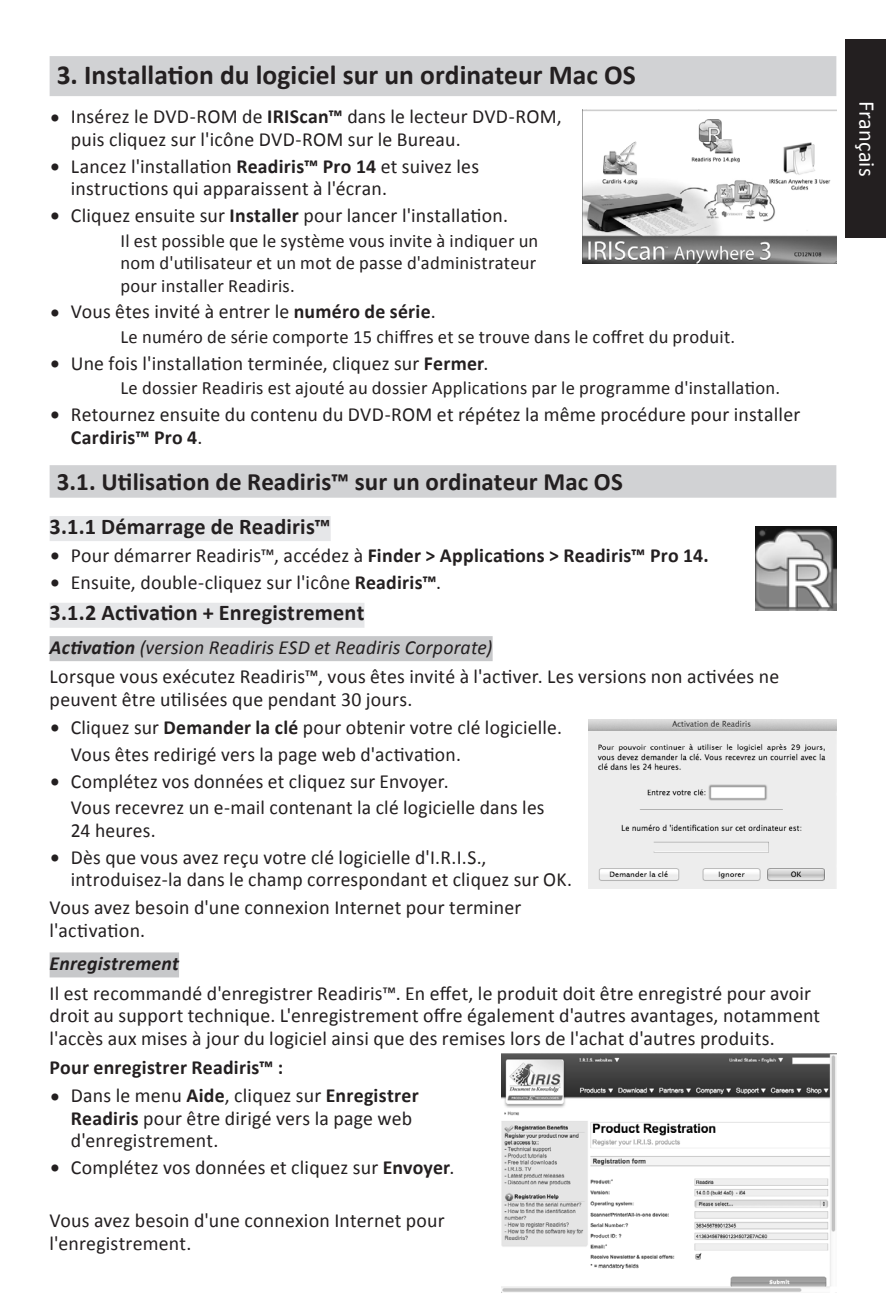
<style>
.page{position:relative;width:886px;height:1312px;background:#fff}
.page>*{position:absolute;margin:0;border:0;box-sizing:border-box;transform-origin:0 0}
.t1{font:700 27.5px "Calibri";color:#231f20}
.t2{font:700 25px "Calibri";letter-spacing:.005em;color:#231f20}
.t3{font:700 22.5px "Calibri";letter-spacing:.01em;color:#231f20}
.t4{font:22.5px "Calibri";letter-spacing:.005em;color:#fff}
.t5{font:20px/22.5px "Calibri";letter-spacing:.01em;color:#231f20}
.t6{font:700 20px "Calibri";letter-spacing:.015em;color:#231f20}
.t7{font:italic 700 20px "Calibri";letter-spacing:.01em;color:#231f20}
.t8{font:18.75px/22.5px "Calibri";letter-spacing:.015em;color:#231f20;text-align:justify}
.s1{font-size:22.5px}
.s2{font-weight:700}
.s3{font-weight:400;font-size:22.5px}
.s4{font-weight:400}
.s5{font-weight:700;font-style:italic}
.s6{font-style:italic}
</style>
<div class="page">
<div style="left:845px;top:39px;width:41px;height:198px;background:#231f20"></div>
<div style="left:50px;top:56px;width:786px;height:40px;background:#d1d2d4"></div>
<div style="left:50px;top:465px;width:786px;height:32px;background:#d1d2d4"></div>
<div style="left:50px;top:516px;width:281px;height:25px;background:#e6e7e9"></div>
<div style="left:50px;top:602px;width:314px;height:25px;background:#e6e7e9"></div>
<div style="left:50px;top:636px;width:443px;height:25px;background:#c7c8ca"></div>
<div style="left:50px;top:952px;width:129px;height:25px;background:#c7c8ca"></div>
<img style="left:583px;top:109px;width:253px;height:155px">
<img style="left:755px;top:526px;width:81px;height:84px">
<img style="left:588px;top:719px;width:248px;height:169px">
<img style="left:502px;top:1053px;width:334px;height:239px">
<h1 class="t1" style="left:57px;top:58px;width:581px">3. Installation du logiciel sur un ordinateur Mac OS</h1>
<p class="t5" style="left:71px;top:104px;width:492px;text-indent:-21px"><span class="s1">•</span> Insérez le DVD-ROM de <span class="s2">IRIScan™</span> dans le lecteur DVD-ROM, puis cliquez sur l'icône DVD-ROM sur le Bureau.</p>
<p class="t5" style="left:71px;top:154px;width:410px;text-indent:-21px"><span class="s1">•</span> Lancez l'installation <span class="s2">Readiris™ Pro 14</span> et suivez les instructions qui apparaissent à l'écran.</p>
<p class="t5" style="left:50px;top:203px;width:460px"><span class="s1">•</span> Cliquez ensuite sur <span class="s2">Installer</span> pour lancer l'installation.</p>
<p class="t8" style="left:120px;top:228px;width:419px">Il est possible que le système vous invite à indiquer un nom d'utilisateur et un mot de passe d'administrateur pour installer Readiris.</p>
<p class="t5" style="left:50px;top:299px;width:388px"><span class="s1">•</span> Vous êtes invité à entrer le <span class="s2">numéro de série</span>.</p>
<p class="t8" style="left:120px;top:324px;width:616px">Le numéro de série comporte 15 chiffres et se trouve dans le coffret du produit.</p>
<p class="t5" style="left:50px;top:351px;width:440px"><span class="s1">•</span> Une fois l'installation terminée, cliquez sur <span class="s2">Fermer</span>.</p>
<p class="t8" style="left:120px;top:376px;width:661px">Le dossier Readiris est ajouté au dossier Applications par le programme d'installation.</p>
<p class="t5" style="left:71px;top:402px;width:731px;text-indent:-21px"><span class="s1">•</span> Retournez ensuite du contenu du DVD-ROM et répétez la même procédure pour installer<br><span class="s2">Cardiris™ Pro 4</span>.</p>
<p class="t2" style="left:57px;top:466px;width:568px">3.1. Utilisation de Readiris™ sur un ordinateur Mac OS</p>
<p class="t3" style="left:50px;top:512px;width:282px">3.1.1 Démarrage de Readiris™</p>
<p class="t6" style="left:50px;top:543px;width:661px"><span class="s3">•</span> <span class="s4">Pour démarrer Readiris™, accédez à</span> Finder &gt; Applications &gt; Readiris™ Pro 14.</p>
<p class="t5" style="left:50px;top:569px;width:393px"><span class="s1">•</span> Ensuite, double-cliquez sur l'icône <span class="s2">Readiris™</span>.</p>
<p class="t3" style="left:50px;top:599px;width:316px">3.1.2 Activation + Enregistrement</p>
<p class="t5" style="left:50px;top:631px;width:731px;line-height:29.5px"><span class="s5">Activation</span> <span class="s6">(version Readiris ESD et Readiris Corporate)<br></span>Lorsque vous exécutez Readiris™, vous êtes invité à l'activer. Les versions non activées ne</p>
<p class="t5" style="left:50px;top:686px;width:364px">peuvent être utilisées que pendant 30 jours.</p>
<p class="t5" style="left:71px;top:712px;width:492px;line-height:26.8px;text-indent:-21px"><span class="s1">•</span> Cliquez sur <span class="s2">Demander la clé</span> pour obtenir votre clé logicielle.<br>Vous êtes redirigé vers la page web d'activation.</p>
<p class="t5" style="left:71px;top:766px;width:475px;line-height:26.8px;text-indent:-21px"><span class="s1">•</span> Complétez vos données et cliquez sur Envoyer.<br>Vous recevrez un e-mail contenant la clé logicielle dans les</p>
<p class="t5" style="left:71px;top:817px;width:86px">24 heures.</p>
<p class="t5" style="left:71px;top:844px;width:503px;text-indent:-21px"><span class="s1">•</span> Dès que vous avez reçu votre clé logicielle d'I.R.I.S., introduisez-la dans le champ correspondant et cliquez sur OK.</p>
<p class="t5" style="left:50px;top:895px;width:473px">Vous avez besoin d'une connexion Internet pour terminer l'activation.</p>
<p class="t7" style="left:50px;top:950px;width:131px">Enregistrement</p>
<p class="t5" style="left:50px;top:980px;width:772px">Il est recommandé d'enregistrer Readiris™. En effet, le produit doit être enregistré pour avoir droit au support technique. L'enregistrement offre également d'autres avantages, notamment l'accès aux mises à jour du logiciel ainsi que des remises lors de l'achat d'autres produits.</p>
<p class="t6" style="left:50px;top:1054px;width:235px">Pour enregistrer Readiris™ :</p>
<p class="t5" style="left:71px;top:1083px;width:349px;text-indent:-21px"><span class="s1">•</span> Dans le menu <span class="s2">Aide</span>, cliquez sur <span class="s2">Enregistrer<br>Readiris</span> pour être dirigé vers la page web d'enregistrement.</p>
<p class="t5" style="left:50px;top:1154px;width:406px"><span class="s1">•</span> Complétez vos données et cliquez sur <span class="s2">Envoyer</span>.</p>
<p class="t5" style="left:50px;top:1207px;width:397px">Vous avez besoin d'une connexion Internet pour l'enregistrement.</p>
<p class="t4" style="left:881px;top:101px;width:77px;rotate:90deg">Français</p>
</div>
